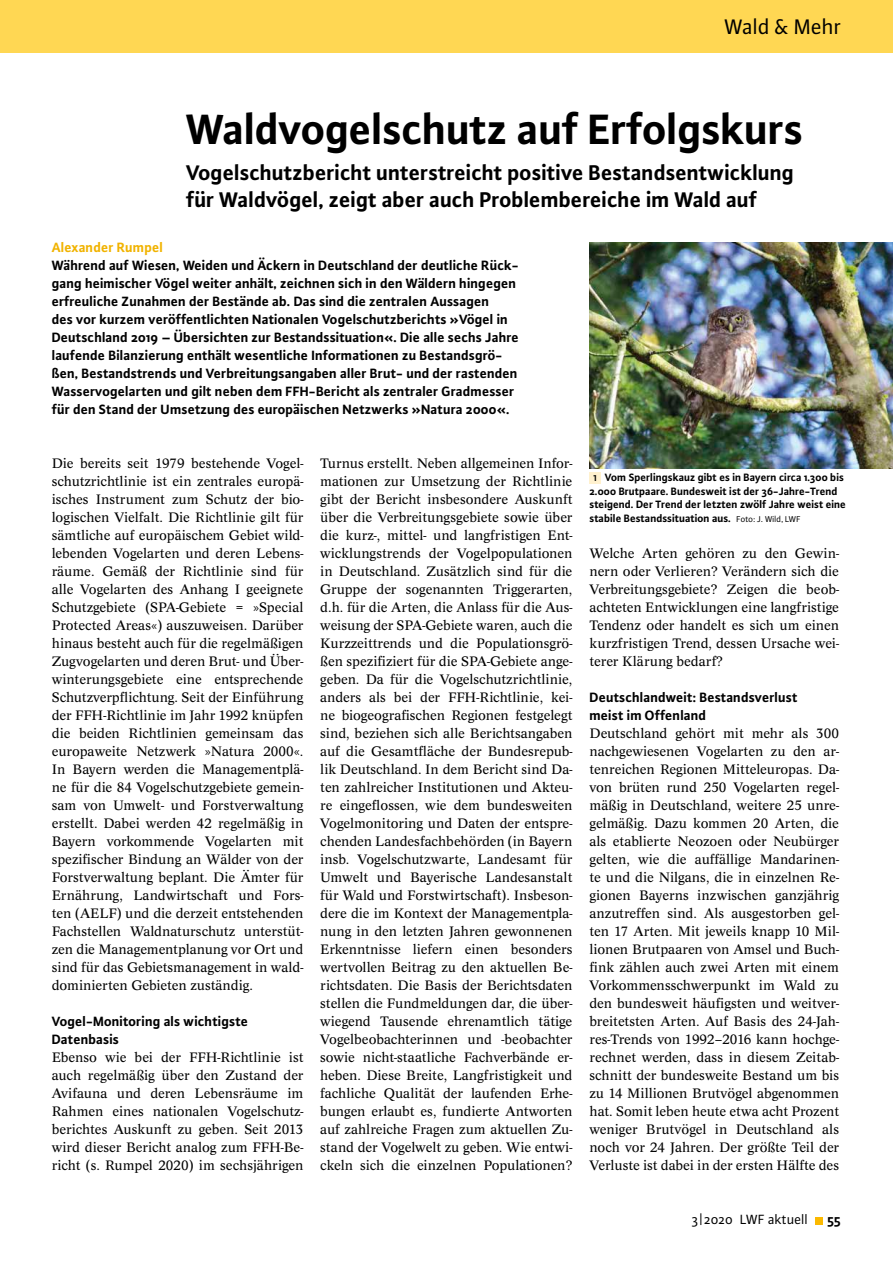
<style>
.page{position:relative;width:893px;height:1263px;background:#fff}
.page>*{position:absolute;margin:0;border:0;box-sizing:border-box;transform-origin:0 0}
.t1{font:700 45px "Plus Sans Pro";letter-spacing:-.01em;color:#000}
.t2{font:700 22.5px/27px "Plus Sans Pro";letter-spacing:-.005em;color:#000}
.t3{font:22.5px "Plus Sans Pro";letter-spacing:-.005em;color:#000}
.t4{font:14.25px/18px "Concept";letter-spacing:-.005em;color:#000;text-align:justify}
.t5{font:700 14.25px/18px "Plus Sans Pro";color:#000}
.t6{font:14.25px "Plus Sans Pro";color:#000}
.t7{font:700 14.25px "Plus Sans Pro";color:#f1b300}
.t8{font:700 11.25px/13.5px "Plus Sans Pro";letter-spacing:-.005em;color:#000}
.s1{font-size:9px}
.s2{font-weight:400;font-size:9px}
</style>
<div class="page">
<div style="left:815px;top:1217px;width:8px;height:7px;background:#fbb900"></div>
<img style="left:589px;top:242px;width:304px;height:226px">
<div style="left:589px;top:472px;width:12px;height:11px;background:#fff1ce"></div>
<div style="left:0;top:0;width:893px;height:53px;background:#ffd753"></div>
<h2 class="t3" style="left:724px;top:12px;width:118px">Wald &amp; Mehr</h2>
<h1 class="t1" style="left:186px;top:95px;width:619px">Waldvogelschutz auf Erfolgskurs</h1>
<h2 class="t2" style="left:186px;top:157px;width:609px">Vogelschutzbericht unterstreicht positive Bestandsentwicklung für Waldvögel, zeigt aber auch Problembereiche im Wald auf</h2>
<p class="t7" style="left:52px;top:237px;width:113px">Alexander Rumpel</p>
<p class="t5" style="left:52px;top:255px;width:468px">Während auf Wiesen, Weiden und Äckern in Deutschland der deutliche Rück&shy;gang heimischer Vögel weiter anhält, zeichnen sich in den Wäldern hingegen erfreuliche Zunahmen der Bestände ab. Das sind die zentralen Aussagen<br>des vor kurzem veröffentlichten Nationalen Vogelschutzberichts »Vögel in Deutschland 2019 – Übersichten zur Bestandssituation«. Die alle sechs Jahre laufende Bilanzierung enthält wesentliche Informationen zu Bestandsgrö&shy;ßen, Bestandstrends und Verbreitungsangaben aller Brut- und der rastenden Wasservogelarten und gilt neben dem FFH-Bericht als zentraler Gradmesser für den Stand der Umsetzung des europäischen Netzwerks »Natura 2000«.</p>
<p class="t4" style="left:52px;top:454px;width:253px">Die bereits seit 1979 bestehende Vogel&shy;schutzrichtlinie ist ein zentrales europä&shy;isches Instrument zum Schutz der bio&shy;logischen Vielfalt. Die Richtlinie gilt für sämtliche auf europäischem Gebiet wild&shy;lebenden Vogelarten und deren Lebens&shy;räume. Gemäß der Richtlinie sind für alle Vogelarten des Anhang I geeignete Schutzgebiete (SPA-Gebiete = »Special Protected Areas«) auszuweisen. Darüber hinaus besteht auch für die regelmäßigen Zugvogelarten und deren Brut- und Über&shy;winterungsgebiete eine entsprechende Schutzverpflichtung. Seit der Einführung der FFH-Richtlinie im Jahr 1992 knüpfen die beiden Richtlinien gemeinsam das europaweite Netzwerk »Natura 2000«.<br>In Bayern werden die Managementplä&shy;ne für die 84 Vogelschutzgebiete gemein&shy;sam von Umwelt- und Forstverwaltung erstellt. Dabei werden 42 regelmäßig in Bayern vorkommende Vogelarten mit spezifischer Bindung an Wälder von der Forstverwaltung beplant. Die Ämter für Ernährung, Landwirtschaft und Fors&shy;ten (AELF) und die derzeit entstehenden Fachstellen Waldnaturschutz unterstüt&shy;zen die Managementplanung vor Ort und sind für das Gebietsmanagement in wald&shy;dominierten Gebieten zuständig.</p>
<p class="t5" style="left:52px;top:1011px;width:198px">Vogel-Monitoring als wichtigste<br>Datenbasis</p>
<p class="t4" style="left:52px;top:1048px;width:253px">Ebenso wie bei der FFH-Richtlinie ist auch regelmäßig über den Zustand der Avifauna und deren Lebensräume im Rahmen eines nationalen Vogelschutz&shy;berichtes Auskunft zu geben. Seit 2013 wird dieser Bericht analog zum FFH-Be&shy;richt (s. Rumpel 2020) im sechsjährigen</p>
<p class="t4" style="left:320px;top:454px;width:254px">Turnus erstellt. Neben allgemeinen Infor&shy;mationen zur Umsetzung der Richtlinie gibt der Bericht insbesondere Auskunft über die Verbreitungsgebiete sowie über die kurz-, mittel- und langfristigen Ent&shy;wicklungstrends der Vogelpopulationen in Deutschland. Zusätzlich sind für die Gruppe der sogenannten Triggerarten, d.h. für die Arten, die Anlass für die Aus&shy;weisung der SPA-Gebiete waren, auch die Kurzzeittrends und die Populationsgrö&shy;ßen spezifiziert für die SPA-Gebiete ange&shy;geben. Da für die Vogelschutzrichtlinie, anders als bei der FFH-Richtlinie, kei&shy;ne biogeografischen Regionen festgelegt sind, beziehen sich alle Berichtsangaben auf die Gesamtfläche der Bundesrepub&shy;lik Deutschland. In dem Bericht sind Da&shy;ten zahlreicher Institutionen und Akteu&shy;re eingeflossen, wie dem bundesweiten Vogelmonitoring und Daten der entspre&shy;chenden Landesfachbehörden (in Bayern insb. Vogelschutzwarte, Landesamt für Umwelt und Bayerische Landesanstalt für Wald und Forstwirtschaft). Insbeson&shy;dere die im Kontext der Managementpla&shy;nung in den letzten Jahren gewonnenen Erkenntnisse liefern einen besonders wertvollen Beitrag zu den aktuellen Be&shy;richtsdaten. Die Basis der Berichtsdaten stellen die Fundmeldungen dar, die über&shy;wiegend Tausende ehrenamtlich tätige Vogelbeobachterinnen und -beobachter sowie nicht-staatliche Fachverbände er&shy;heben. Diese Breite, Langfristigkeit und fachliche Qualität der laufenden Erhe&shy;bungen erlaubt es, fundierte Antworten auf zahlreiche Fragen zum aktuellen Zu&shy;stand der Vogelwelt zu geben. Wie entwi&shy;ckeln sich die einzelnen Populationen?</p>
<p class="t8" style="left:589px;top:470px;width:258px;text-indent:4px"><span class="s1">1</span> Vom Sperlingskauz gibt es in Bayern circa 1.300 bis 2.000 Brutpaare. Bundesweit ist der 36-Jahre-Trend steigend. Der Trend der letzten zwölf Jahre weist eine stabile Bestandssituation aus. <span class="s2">Foto: J. Wild, LWF</span></p>
<p class="t4" style="left:589px;top:544px;width:251px">Welche Arten gehören zu den Gewin&shy;nern oder Verlieren? Verändern sich die Verbreitungsgebiete? Zeigen die beob&shy;achteten Entwicklungen eine langfristige Tendenz oder handelt es sich um einen kurzfristigen Trend, dessen Ursache wei&shy;terer Klärung bedarf?</p>
<p class="t5" style="left:589px;top:687px;width:210px">Deutschlandweit: Bestandsverlust meist im Offenland</p>
<p class="t4" style="left:589px;top:724px;width:251px">Deutschland gehört mit mehr als 300 nachgewiesenen Vogelarten zu den ar&shy;tenreichen Regionen Mitteleuropas. Da&shy;von brüten rund 250 Vogelarten regel&shy;mäßig in Deutschland, weitere 25 unre&shy;gelmäßig. Dazu kommen 20 Arten, die als etablierte Neozoen oder Neubürger gelten, wie die auffällige Mandarinen&shy;te und die Nilgans, die in einzelnen Re&shy;gionen Bayerns inzwischen ganzjährig anzutreffen sind. Als ausgestorben gel&shy;ten 17 Arten. Mit jeweils knapp 10 Mil&shy;lionen Brutpaaren von Amsel und Buch&shy;fink zählen auch zwei Arten mit einem Vorkommensschwerpunkt im Wald zu den bundesweit häufigsten und weitver&shy;breitetsten Arten. Auf Basis des 24-Jah&shy;res-Trends von 1992–2016 kann hochge&shy;rechnet werden, dass in diesem Zeitab&shy;schnitt der bundesweite Bestand um bis zu 14 Millionen Brutvögel abgenommen hat. Somit leben heute etwa acht Prozent weniger Brutvögel in Deutschland als noch vor 24 Jahren. Der größte Teil der Verluste ist dabei in der ersten Hälfte des</p>
<p class="t6" style="left:692px;top:1210px;width:118px">3 |2020 LWF aktuell</p>
<p class="t5" style="left:827px;top:1209px;width:15px">55</p>
</div>
